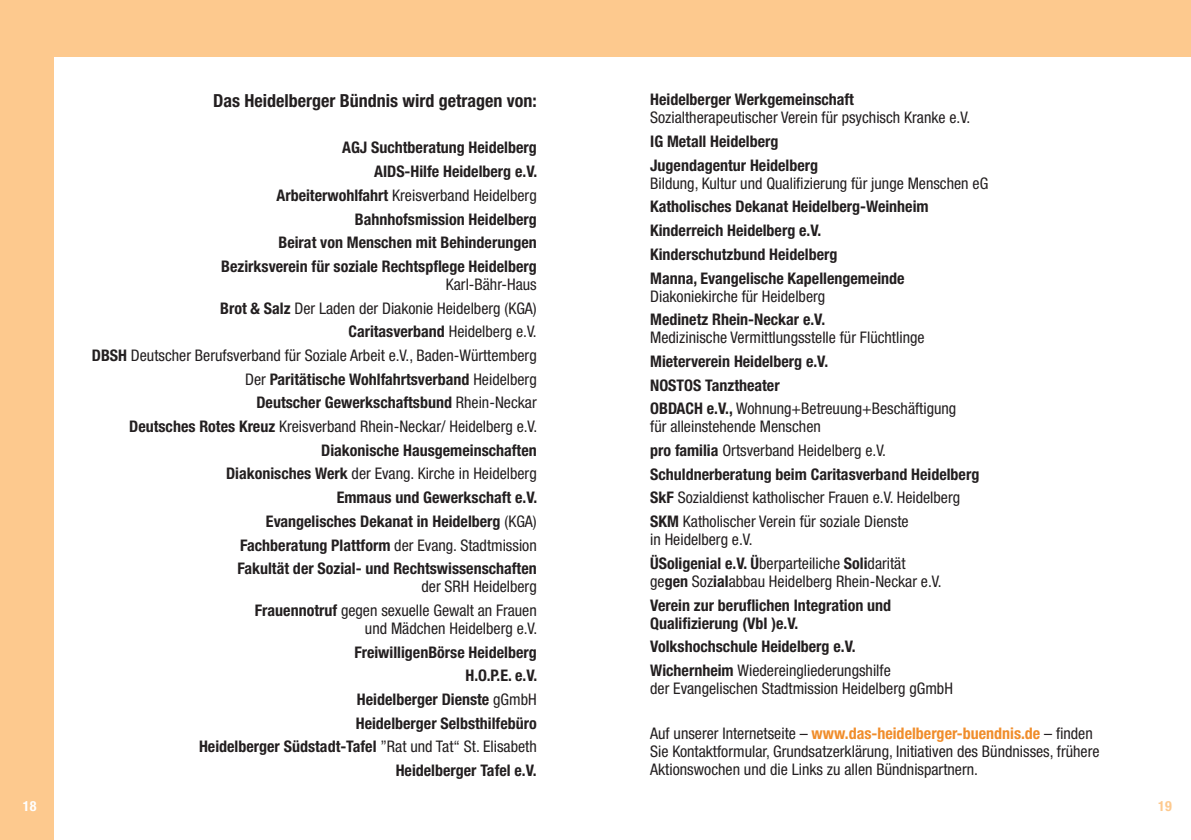
<style>
.page{position:relative;width:1191px;height:840px;background:#fff}
.page>*{position:absolute;margin:0;border:0;box-sizing:border-box;transform-origin:0 0}
.t1{font:700 condensed 18px "Helvetica Neue";color:#231f20}
.t2{font:700 condensed 16px/23.6px "Helvetica Neue";color:#231f20}
.t3{font:condensed 16px/23.6px "Helvetica Neue";color:#231f20}
.t4{font:700 condensed 14px "Helvetica Neue";color:#fff}
.t5{font:700 condensed 14px "Helvetica Neue";color:#fdc98e}
.s1{font-weight:400}
.s2{font-weight:700}
.s3{font-weight:700;color:#f08d2b}
</style>
<div class="page">
<div style="left:0;top:57px;width:53px;height:782px;background:#fdc98e"></div>
<div style="left:0;top:0;width:1191px;height:57px;background:#fdc98e"></div>
<p class="t1" style="left:213px;top:90px;width:325px">Das Heidelberger Bündnis wird getragen von:</p>
<p class="t2" style="left:221px;top:136px;width:317px;text-align:right">AGJ Suchtberatung Heidelberg<br>AIDS-Hilfe Heidelberg e.V.<br>Arbeiterwohlfahrt <span class="s1">Kreisverband Heidelberg </span>Bahnhofsmission Heidelberg<br>Beirat von Menschen mit Behinderungen Bezirksverein für soziale Rechtspflege Heidelberg</p>
<p class="t2" style="left:92px;top:272px;width:447px;text-align:right"><span class="s1">Karl-Bähr-Haus<br></span>Brot &amp; Salz <span class="s1">Der Laden der Diakonie Heidelberg (KGA)<br></span>Caritasverband <span class="s1">Heidelberg e.V.<br></span>DBSH <span class="s1">Deutscher Berufsverband für Soziale Arbeit e.V., Baden-Württemberg Der</span> Paritätische Wohlfahrtsverband <span class="s1">Heidelberg<br></span>Deutscher Gewerkschaftsbund <span class="s1">Rhein-Neckar<br></span>Deutsches Rotes Kreuz <span class="s1">Kreisverband Rhein-Neckar/ Heidelberg e.V.<br></span>Diakonische Hausgemeinschaften<br>Diakonisches Werk <span class="s1">der Evang. Kirche in Heidelberg<br></span>Emmaus und Gewerkschaft e.V.<br>Evangelisches Dekanat in Heidelberg <span class="s1">(KGA)<br></span>Fachberatung Plattform <span class="s1">der Evang. Stadtmission<br></span>Fakultät der Sozial- und Rechtswissenschaften</p>
<p class="t3" style="left:255px;top:574px;width:283px;text-align:right">der SRH Heidelberg<br><span class="s2">Frauennotruf</span> gegen sexuelle Gewalt an Frauen</p>
<p class="t3" style="left:365px;top:616px;width:174px">und Mädchen Heidelberg e.V.</p>
<p class="t2" style="left:199px;top:639px;width:340px;text-align:right">FreiwilligenBörse Heidelberg<br>H.O.P.E. e.V.<br>Heidelberger Dienste <span class="s1">gGmbH<br></span>Heidelberger Selbsthilfebüro<br>Heidelberger Südstadt-Tafel <span class="s1">”Rat und Tat“ St. Elisabeth<br></span>Heidelberger Tafel e.V.</p>
<p class="t2" style="left:650px;top:88px;width:205px">Heidelberger Werkgemeinschaft</p>
<p class="t3" style="left:650px;top:106px;width:321px">Sozialtherapeutischer Verein für psychisch Kranke e.V.</p>
<p class="t2" style="left:650px;top:129px;width:169px">IG Metall Heidelberg<br>Jugendagentur Heidelberg</p>
<p class="t3" style="left:650px;top:171px;width:339px">Bildung, Kultur und Qualifizierung für junge Menschen eG</p>
<p class="t2" style="left:650px;top:195px;width:280px">Katholisches Dekanat Heidelberg-Weinheim Kinderreich Heidelberg e.V.<br>Kinderschutzbund Heidelberg<br>Manna, Evangelische Kapellengemeinde</p>
<p class="t3" style="left:650px;top:284px;width:177px">Diakoniekirche für Heidelberg</p>
<p class="t2" style="left:650px;top:307px;width:177px">Medinetz Rhein-Neckar e.V.</p>
<p class="t3" style="left:650px;top:325px;width:276px">Medizinische Vermittlungsstelle für Flüchtlinge</p>
<p class="t2" style="left:650px;top:349px;width:308px">Mieterverein Heidelberg e.V.<br>NOSTOS Tanztheater<br>OBDACH e.V., <span class="s1">Wohnung+Betreuung+Beschäftigung</span></p>
<p class="t3" style="left:650px;top:414px;width:331px">für alleinstehende Menschen<br><span class="s2">pro familia</span> Ortsverband Heidelberg e.V.<br><span class="s2">Schuldnerberatung beim Caritasverband Heidelberg SkF</span> Sozialdienst katholischer Frauen e.V. Heidelberg <span class="s2">SKM</span> Katholischer Verein für soziale Dienste</p>
<p class="t3" style="left:650px;top:527px;width:257px">in Heidelberg e.V.<br><span class="s2">ÜSoligenial e.V. Ü</span>berparteiliche <span class="s2">Soli</span>darität</p>
<p class="t2" style="left:650px;top:569px;width:293px"><span class="s1">ge</span>gen <span class="s1">Soz</span>ial<span class="s1">abbau Heidelberg Rhein-Neckar e.V.<br></span>Verein zur beruflichen Integration und</p>
<p class="t2" style="left:650px;top:610px;width:242px">Qualifizierung (VbI )e.V.<br>Volkshochschule Heidelberg e.V.<br>Wichernheim <span class="s1">Wiedereingliederungshilfe</span></p>
<p class="t3" style="left:650px;top:676px;width:304px">der Evangelischen Stadtmission Heidelberg gGmbH</p>
<p class="t3" style="left:650px;top:724px;width:451px;line-height:18px">Auf unserer Internetseite – <span class="s3">www.das-heidelberger-buendnis.de</span> – finden<br>Sie Kontaktformular, Grundsatzerklärung, Initiativen des Bündnisses, frühere<br>Aktionswochen und die Links zu allen Bündnispartnern.</p>
<p class="t4" style="left:23px;top:796px;width:15px">18</p>
<p class="t5" style="left:1158px;top:796px;width:15px">19</p>
</div>
